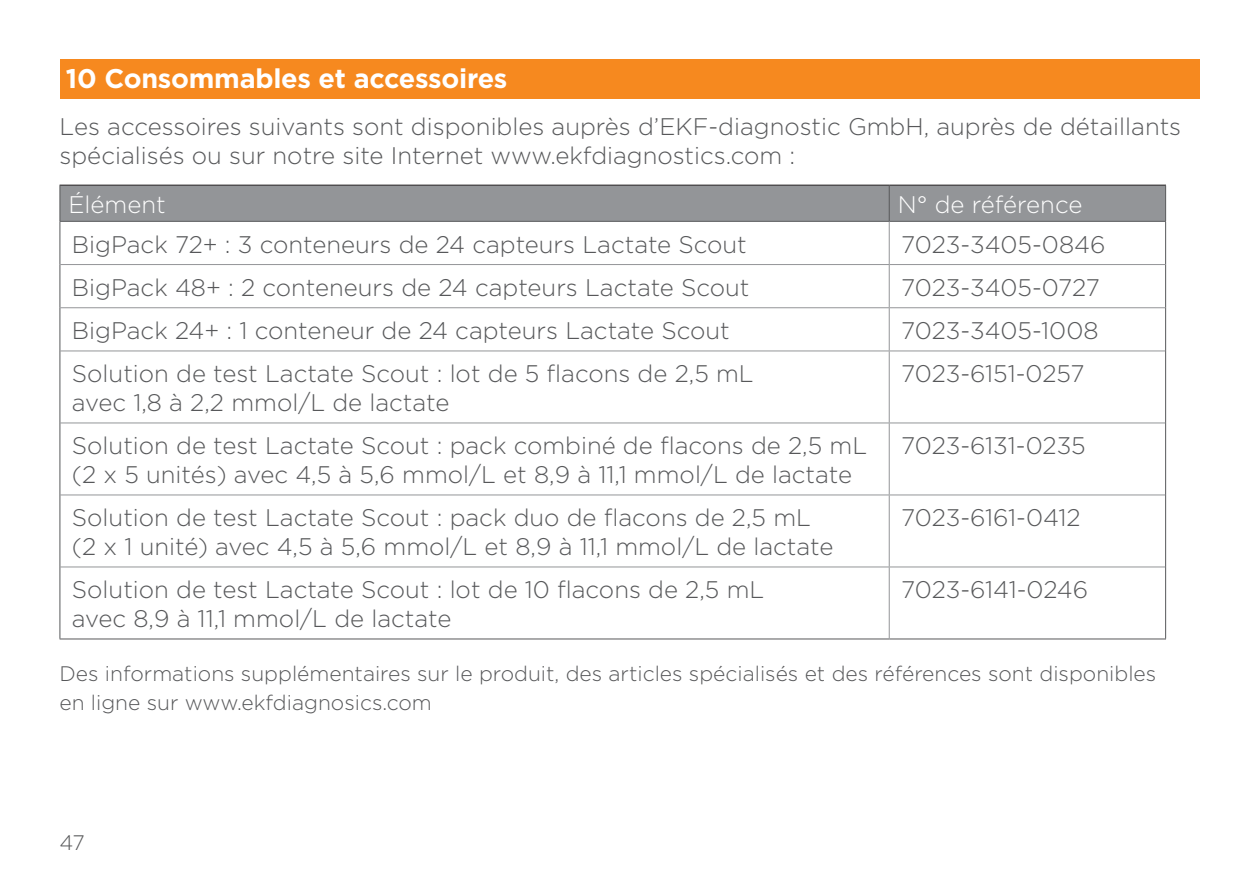
<style>
.page{position:relative;width:1259px;height:893px;background:#fff}
.page>*{position:absolute;margin:0;border:0;box-sizing:border-box;transform-origin:0 0}
.Body_Copy{font:700 27px "Gotham";letter-spacing:-.01em;color:#fff}
.Body_text{font:300 24px/28.8px "Gotham";color:#57585a}
.Body_text-2{font:300 24px "Gotham";color:#fff}
.Body_text-3{font:300 21px/28.8px "Gotham";color:#57585a}
</style>
<div class="page">
<div style="left:60px;top:60px;width:1139px;height:39px;background:#f6891f"></div>
<div style="left:60px;top:186px;width:1105px;height:35px;background:#939598"></div>
<svg style="left:60px;top:222px;width:1105px;height:416px"></svg>
<hr style="left:59px;top:222px;width:1px;height:43px;background:#57585a">
<hr style="left:1165px;top:222px;width:1px;height:43px;background:#57585a">
<hr style="left:59px;top:265px;width:1px;height:43px;background:#57585a">
<hr style="left:1165px;top:265px;width:1px;height:43px;background:#57585a">
<hr style="left:59px;top:308px;width:1px;height:43px;background:#57585a">
<hr style="left:1165px;top:308px;width:1px;height:43px;background:#57585a">
<hr style="left:59px;top:351px;width:1px;height:72px;background:#57585a">
<hr style="left:1165px;top:351px;width:1px;height:72px;background:#57585a">
<hr style="left:59px;top:423px;width:1px;height:72px;background:#57585a">
<hr style="left:1165px;top:423px;width:1px;height:72px;background:#57585a">
<hr style="left:59px;top:495px;width:1px;height:72px;background:#57585a">
<hr style="left:1165px;top:495px;width:1px;height:72px;background:#57585a">
<hr style="left:59px;top:567px;width:1px;height:72px;background:#57585a">
<hr style="left:1165px;top:567px;width:1px;height:72px;background:#57585a">
<hr style="left:60px;top:638px;width:829px;height:1px;background:#57585a">
<hr style="left:889px;top:638px;width:277px;height:1px;background:#57585a">
<hr style="left:888px;top:222px;width:1px;height:42px;background:#939598">
<hr style="left:60px;top:264px;width:829px;height:1px;background:#939598">
<hr style="left:889px;top:264px;width:276px;height:1px;background:#939598">
<hr style="left:888px;top:265px;width:1px;height:42px;background:#939598">
<hr style="left:60px;top:307px;width:829px;height:1px;background:#939598">
<hr style="left:889px;top:307px;width:276px;height:1px;background:#939598">
<hr style="left:888px;top:308px;width:1px;height:43px;background:#939598">
<hr style="left:60px;top:350px;width:829px;height:1px;background:#939598">
<hr style="left:889px;top:350px;width:276px;height:1px;background:#939598">
<hr style="left:888px;top:351px;width:1px;height:72px;background:#939598">
<hr style="left:60px;top:422px;width:829px;height:1px;background:#939598">
<hr style="left:889px;top:422px;width:276px;height:1px;background:#939598">
<hr style="left:888px;top:423px;width:1px;height:72px;background:#939598">
<hr style="left:60px;top:494px;width:829px;height:1px;background:#939598">
<hr style="left:889px;top:494px;width:276px;height:1px;background:#939598">
<hr style="left:888px;top:495px;width:1px;height:72px;background:#939598">
<hr style="left:60px;top:566px;width:829px;height:1px;background:#939598">
<hr style="left:889px;top:566px;width:276px;height:1px;background:#939598">
<hr style="left:888px;top:567px;width:1px;height:72px;background:#939598">
<hr style="left:60px;top:185px;width:829px;height:1px;background:#231f20">
<hr style="left:889px;top:185px;width:277px;height:1px;background:#231f20">
<hr style="left:59px;top:185px;width:1px;height:36px;background:#57585a">
<hr style="left:888px;top:185px;width:1px;height:36px;background:#57585a">
<hr style="left:1165px;top:185px;width:1px;height:36px;background:#57585a">
<hr style="left:60px;top:221px;width:829px;height:1px;background:#57585a">
<hr style="left:889px;top:221px;width:277px;height:1px;background:#57585a">
<p class="Body_Copy" style="left:66px;top:60px;width:443px">10 Consommables et accessoires</p>
<p class="Body_text" style="left:60px;top:112px;width:1123px">Les accessoires suivants sont disponibles auprès d’EKF-diagnostic GmbH, auprès de détaillants spécialisés ou sur notre site Internet www.ekfdiagnostics.com :</p>
<p class="Body_text-2" style="left:68px;top:189px;width:99px">Élément</p>
<p class="Body_text-2" style="left:897px;top:189px;width:186px">N° de référence</p>
<p class="Body_text" style="left:72px;top:229px;width:676px">BigPack 72+ : 3 conteneurs de 24 capteurs Lactate Scout</p>
<p class="Body_text" style="left:901px;top:229px;width:206px">7023-3405-0846</p>
<p class="Body_text" style="left:72px;top:272px;width:679px">BigPack 48+ : 2 conteneurs de 24 capteurs Lactate Scout</p>
<p class="Body_text" style="left:901px;top:272px;width:200px">7023-3405-0727</p>
<p class="Body_text" style="left:72px;top:315px;width:659px">BigPack 24+ : 1 conteneur de 24 capteurs Lactate Scout</p>
<p class="Body_text" style="left:901px;top:315px;width:199px">7023-3405-1008</p>
<p class="Body_text" style="left:72px;top:359px;width:683px">Solution de test Lactate Scout : lot de 5 flacons de 2,5 mL avec 1,8 à 2,2 mmol/L de lactate</p>
<p class="Body_text" style="left:901px;top:359px;width:185px">7023-6151-0257</p>
<p class="Body_text" style="left:72px;top:431px;width:797px">Solution de test Lactate Scout : pack combiné de flacons de 2,5 mL (2 x 5 unités) avec 4,5 à 5,6 mmol/L et 8,9 à 11,1 mmol/L de lactate</p>
<p class="Body_text" style="left:901px;top:431px;width:186px">7023-6131-0235</p>
<p class="Body_text" style="left:72px;top:503px;width:763px">Solution de test Lactate Scout : pack duo de flacons de 2,5 mL (2 x 1 unité) avec 4,5 à 5,6 mmol/L et 8,9 à 11,1 mmol/L de lactate</p>
<p class="Body_text" style="left:901px;top:503px;width:181px">7023-6161-0412</p>
<p class="Body_text" style="left:72px;top:575px;width:694px">Solution de test Lactate Scout : lot de 10 flacons de 2,5 mL avec 8,9 à 11,1 mmol/L de lactate</p>
<p class="Body_text" style="left:901px;top:575px;width:188px">7023-6141-0246</p>
<p class="Body_text-3" style="left:60px;top:659px;width:1098px">Des informations supplémentaires sur le produit, des articles spécialisés et des références sont disponibles en ligne sur www.ekfdiagnosics.com</p>
<p class="Body_text-3" style="left:60px;top:828px;width:27px">47</p>
</div>
